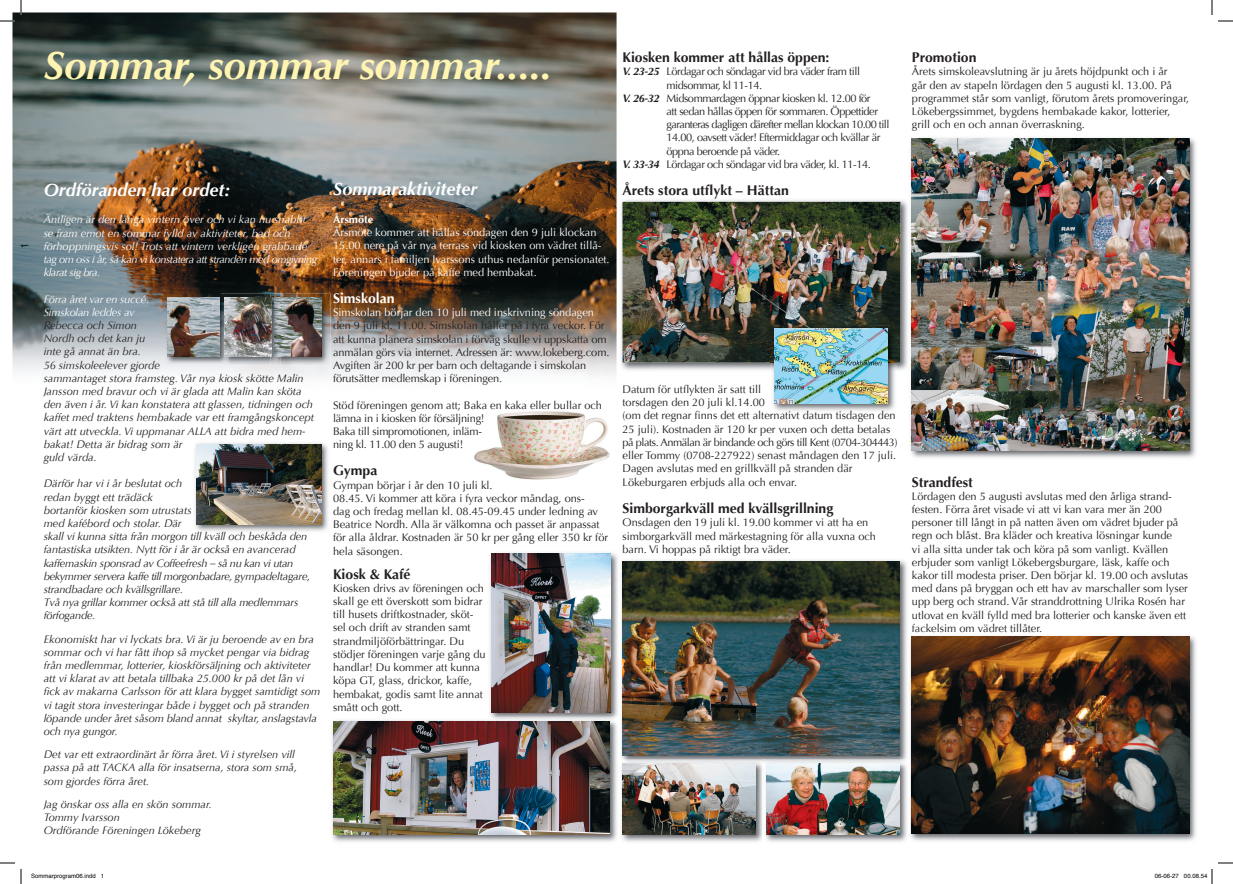
<style>
.page{position:relative;width:1233px;height:884px;background:#fff}
.page>*{position:absolute;margin:0;border:0;box-sizing:border-box;transform-origin:0 0}
.t1{font:italic 700 40px "Optima";color:#fff5b1}
.t2{font:italic 700 18px "Optima";color:#fff}
.t3{font:700 14px "Optima";color:#231f20}
.t4{font:700 14px "Optima";color:#fff}
.t5{font:11px/13.2px "Optima";color:#231f20}
.t6{font:italic 11px/13.2px "Optima";color:#231f20}
.t7{font:italic 11px/13.2px "Optima";letter-spacing:-.02em;color:#231f20}
.t8{font:11px "Optima";letter-spacing:-.04em;color:#231f20}
.t9{font:11px/13.2px "Optima";color:#fff}
.t10{font:italic 11px/13.2px "Optima";color:#fff}
.t11{font:11px/13.2px "Optima";letter-spacing:-.02em;color:#231f20}
.t12{font:11px "Optima";letter-spacing:-.05em;color:#231f20}
.t13{font:italic 11px/13.2px "Optima";letter-spacing:-.02em;color:#fff}
.t14{font:700 11px "Optima";color:#fff}
.t15{font:6px "Helvetica";color:#000}
.s1{font-weight:700;font-style:italic}
</style>
<div class="page">
<img style="left:12px;top:12px;width:604px;height:366px">
<img style="left:281px;top:294px;width:50px;height:72px">
<img style="left:281px;top:297px;width:40px;height:59px">
<img style="left:164px;top:294px;width:107px;height:72px">
<img style="left:167px;top:297px;width:53px;height:59px">
<img style="left:271px;top:294px;width:10px;height:72px">
<img style="left:221px;top:295px;width:8px;height:70px">
<img style="left:224px;top:297px;width:47px;height:59px">
<img style="left:474px;top:411px;width:136px;height:69px">
<img style="left:195px;top:443px;width:133px;height:89px">
<img style="left:196px;top:444px;width:125px;height:80px">
<img style="left:490px;top:553px;width:128px;height:164px">
<img style="left:491px;top:554px;width:119px;height:159px">
<img style="left:332px;top:717px;width:285px;height:125px">
<img style="left:333px;top:721px;width:276px;height:114px">
<img style="left:621px;top:200px;width:287px;height:33px">
<img style="left:621px;top:233px;width:30px;height:137px">
<img style="left:897px;top:233px;width:11px;height:137px">
<img style="left:622px;top:202px;width:278px;height:161px">
<img style="left:770px;top:325px;width:127px;height:86px">
<img style="left:774px;top:329px;width:113px;height:75px">
<img style="left:910px;top:636px;width:286px;height:205px">
<img style="left:912px;top:637px;width:277px;height:197px">
<img style="left:621px;top:560px;width:286px;height:282px">
<img style="left:622px;top:763px;width:133px;height:71px">
<img style="left:763px;top:765px;width:2px;height:77px">
<img style="left:766px;top:763px;width:134px;height:72px">
<img style="left:622px;top:562px;width:278px;height:193px">
<img style="left:911px;top:138px;width:285px;height:320px">
<img style="left:912px;top:139px;width:277px;height:312px">
<svg style="left:1218px;top:20px;width:15px;height:2px"></svg>
<svg style="left:1218px;top:862px;width:15px;height:2px"></svg>
<svg style="left:0;top:0;width:22px;height:22px"></svg>
<svg style="left:0;top:862px;width:22px;height:22px"></svg>
<svg style="left:1211px;top:0;width:1px;height:15px"></svg>
<svg style="left:1211px;top:869px;width:1px;height:15px"></svg>
<h1 class="t1" style="left:44px;top:42px;width:510px">Sommar, sommar sommar.....</h1>
<h2 class="t2" style="left:44px;top:179px;width:188px">Ordföranden har ordet:</h2>
<p class="t10" style="left:44px;top:213px;width:275px">Äntligen är den långa vintern över och vi kan nu snabbt se fram emot en sommar fylld av aktiviteter, bad och förhoppningsvis sol! Trots att vintern verkligen grabbade tag om oss i år, så kan vi konstatera att stranden med omgivning klarat sig bra.</p>
<p class="t13" style="left:44px;top:292px;width:107px">Förra året var en succé.<br>Simskolan leddes av</p>
<p class="t6" style="left:44px;top:319px;width:272px">Rebecca och Simon<br>Nordh och det kan ju<br>inte gå annat än bra.<br>56 simskoleelever gjorde<br>sammantaget stora framsteg. Vår nya kiosk skötte Malin Jansson med bravur och vi är glada att Malin kan sköta den även i år. Vi kan konstatera att glassen, tidningen och kaffet med traktens hembakade var ett framgångskoncept värt att utveckla. Vi uppmanar ALLA att bidra med hem&shy;bakat! Detta är bidrag som är<br>guld värda.</p>
<p class="t7" style="left:44px;top:477px;width:268px">Därför har vi i år beslutat och<br>redan byggt ett trädäck<br>bortanför kiosken som utrustats<br>med kafébord och stolar. Där<br>skall vi kunna sitta från morgon till kväll och beskåda den fantastiska utsikten. Nytt för i år är också en avancerad kaffemaskin sponsrad av Coffeefresh – så nu kan vi utan bekymmer servera kaffe till morgonbadare, gympadeltagare, strandbadare och kvällsgrillare.<br>Två nya grillar kommer också att stå till alla medlemmars förfogande.</p>
<p class="t6" style="left:44px;top:632px;width:278px">Ekonomiskt har vi lyckats bra. Vi är ju beroende av en bra sommar och vi har fått ihop så mycket pengar via bidrag från medlemmar, lotterier, kioskförsäljning och aktiviteter att vi klarat av att betala tillbaka 25.000 kr på det lån vi fick av makarna Carlsson för att klara bygget samtidigt som vi tagit stora investeringar både i bygget och på stranden löpande under året såsom bland annat skyltar, anslagstavla och nya gungor.</p>
<p class="t6" style="left:44px;top:748px;width:255px">Det var ett extraordinärt år förra året. Vi i styrelsen vill passa på att TACKA alla för insatserna, stora som små, som gjordes förra året.</p>
<p class="t6" style="left:44px;top:797px;width:170px">Jag önskar oss alla en skön sommar.<br>Tommy Ivarsson<br>Ordförande Föreningen Lökeberg</p>
<h2 class="t2" style="left:333px;top:179px;width:146px">Sommaraktiviteter</h2>
<p class="t14" style="left:333px;top:213px;width:42px">Årsmöte</p>
<p class="t9" style="left:333px;top:226px;width:278px">Årsmöte kommer att hållas söndagen den 9 juli klockan 15.00 nere på vår nya terrass vid kiosken om vädret tillå&shy;ter, annars i familjen Ivarssons uthus nedanför pensionatet.<br>Föreningen bjuder på kaffe med hembakat.</p>
<p class="t4" style="left:333px;top:290px;width:63px">Simskolan</p>
<p class="t9" style="left:333px;top:306px;width:262px">Simskolan börjar den 10 juli med inskrivning söndagen</p>
<p class="t5" style="left:333px;top:319px;width:278px">den 9 juli kl. 11.00. Simskolan håller på i fyra veckor. För att kunna planera simskolan i förväg skulle vi uppskatta om anmälan görs via internet. Adressen är: www.lokeberg.com.<br>Avgiften är 200 kr per barn och deltagande i simskolan förutsätter medlemskap i föreningen.</p>
<p class="t11" style="left:333px;top:398px;width:270px">Stöd föreningen genom att; Baka en kaka eller bullar och lämna in i kiosken för försäljning!<br>Baka till simpromotionen, inläm-<br>ning kl. 11.00 den 5 augusti!</p>
<p class="t3" style="left:333px;top:463px;width:46px">Gympa</p>
<p class="t5" style="left:333px;top:478px;width:276px">Gympan börjar i år den 10 juli kl.<br>08.45. Vi kommer att köra i fyra veckor måndag, ons-<br>dag och fredag mellan kl. 08.45-09.45 under ledning av Beatrice Nordh. Alla är välkomna och passet är anpassat för alla åldrar. Kostnaden är 50 kr per gång eller 350 kr för hela säsongen.</p>
<p class="t3" style="left:333px;top:566px;width:79px">Kiosk &amp; Kafé</p>
<p class="t5" style="left:333px;top:582px;width:154px">Kiosken drivs av föreningen och skall ge ett överskott som bidrar till husets driftkostnader, sköt&shy;sel och drift av stranden samt strandmiljöförbättringar. Du stödjer föreningen varje gång du handlar! Du kommer att kunna köpa GT, glass, drickor, kaffe, hembakat, godis samt lite annat smått och gott.</p>
<p class="t3" style="left:622px;top:49px;width:208px">Kiosken kommer att hållas öppen:</p>
<p class="t8" style="left:622px;top:65px;width:239px"><span class="s1">V. 23-25</span> Lördagar och söndagar vid bra väder fram till</p>
<p class="t8" style="left:666px;top:79px;width:97px">midsommar, kl 11-14.</p>
<p class="t8" style="left:622px;top:92px;width:250px"><span class="s1">V. 26-32</span> Midsommardagen öppnar kiosken kl. 12.00 för</p>
<p class="t8" style="left:666px;top:105px;width:213px">att sedan hållas öppen för sommaren. Öppettider</p>
<p class="t12" style="left:666px;top:118px;width:224px">garanteras dagligen därefter mellan klockan 10.00 till</p>
<p class="t8" style="left:666px;top:131px;width:215px">14.00, oavsett väder! Eftermiddagar och kvällar är</p>
<p class="t8" style="left:666px;top:145px;width:115px">öppna beroende på väder.</p>
<p class="t8" style="left:622px;top:158px;width:250px"><span class="s1">V. 33-34</span> Lördagar och söndagar vid bra väder, kl. 11-14.</p>
<p class="t3" style="left:622px;top:182px;width:168px">Årets stora utflykt – Hättan</p>
<p class="t5" style="left:622px;top:383px;width:276px">Datum för utflykten är satt till<br>torsdagen den 20 juli kl.14.00<br>(om det regnar finns det ett alternativt datum tisdagen den 25 juli). Kostnaden är 120 kr per vuxen och detta betalas på plats. Anmälan är bindande och görs till Kent (0704-304443) eller Tommy (0708-227922) senast måndagen den 17 juli.<br>Dagen avslutas med en grillkväll på stranden där Lökeburgaren erbjuds alla och envar.</p>
<p class="t3" style="left:622px;top:500px;width:212px">Simborgarkväll med kvällsgrillning</p>
<p class="t5" style="left:622px;top:516px;width:255px">Onsdagen den 19 juli kl. 19.00 kommer vi att ha en simborgarkväll med märkestagning för alla vuxna och barn. Vi hoppas på riktigt bra väder.</p>
<p class="t3" style="left:912px;top:49px;width:66px">Promotion</p>
<p class="t5" style="left:912px;top:65px;width:279px">Årets simskoleavslutning är ju årets höjdpunkt och i år<br>går den av stapeln lördagen den 5 augusti kl. 13.00. På programmet står som vanligt, förutom årets promoveringar, Lökebergssimmet, bygdens hembakade kakor, lotterier, grill och en och annan överraskning.</p>
<p class="t3" style="left:912px;top:474px;width:63px">Strandfest</p>
<p class="t5" style="left:912px;top:489px;width:278px">Lördagen den 5 augusti avslutas med den årliga strand&shy;festen. Förra året visade vi att vi kan vara mer än 200 personer till långt in på natten även om vädret bjuder på regn och blåst. Bra kläder och kreativa lösningar kunde<br>vi alla sitta under tak och köra på som vanligt. Kvällen erbjuder som vanligt Lökebergsburgare, läsk, kaffe och kakor till modesta priser. Den börjar kl. 19.00 och avslutas med dans på bryggan och ett hav av marschaller som lyser upp berg och strand. Vår stranddrottning Ulrika Rosén har utlovat en kväll fylld med bra lotterier och kanske även ett fackelsim om vädret tillåter.</p>
<p class="t15" style="left:31px;top:871px;width:75px">Sommarprogram06.indd 1</p>
<p class="t15" style="left:1155px;top:871px;width:54px">06-06-27 00.08.54</p>
</div>
